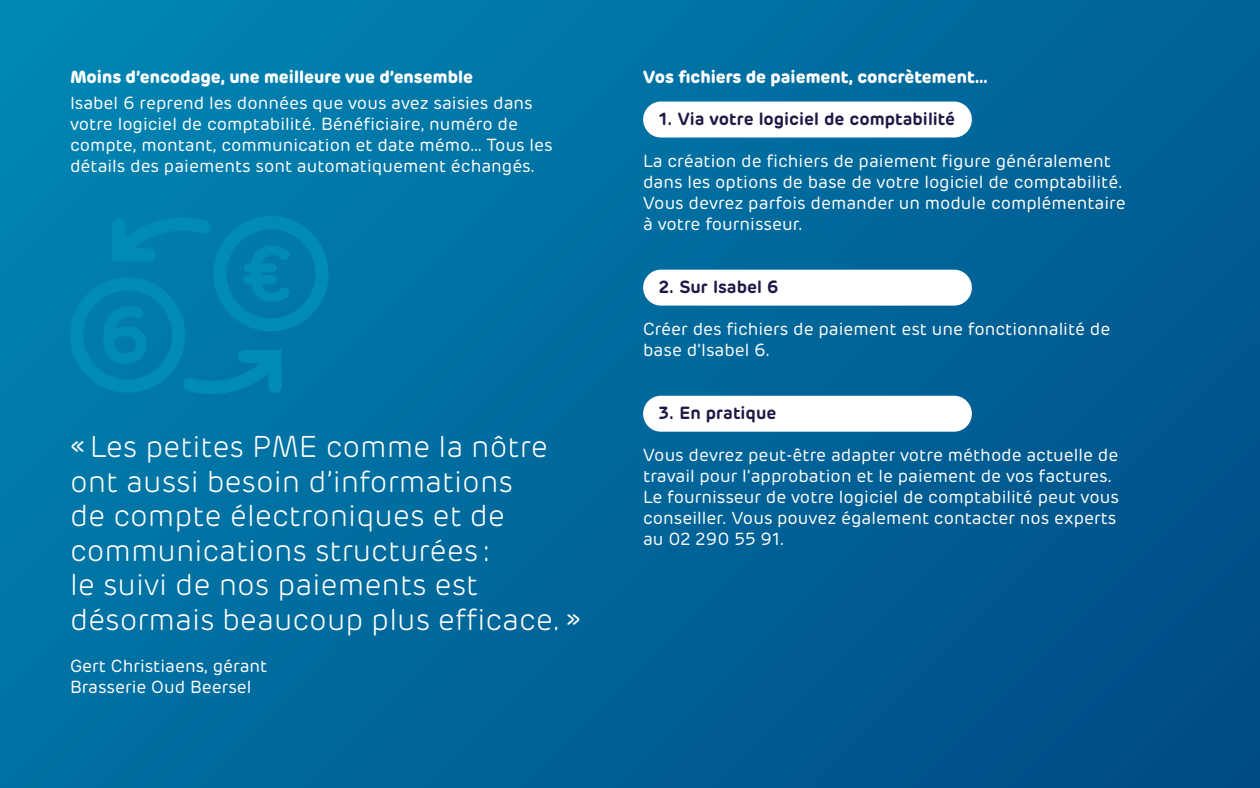
<style>
.page{position:relative;width:1260px;height:788px;background:#fff}
.page>*{position:absolute;margin:0;border:0;box-sizing:border-box;transform-origin:0 0}
.t1{font:300 30.1px/34.6px "Rubrik";color:#fff}
.t2{font:17.5px/21px "Rubrik";color:#fff}
.t3{font:700 17.5px "Rubrik";color:#fff}
.t4{font:600 17.5px "Rubrik";color:#201846}
</style>
<div class="page">
<div style="left:0;top:0;width:1260px;height:788px;background:linear-gradient(to right,#007cac,#00568c)"></div>
<div style="left:643px;top:102px;width:329px;height:35px;background:#fff;border-radius:18px"></div>
<div style="left:643px;top:270px;width:329px;height:35px;background:#fff;border-radius:18px"></div>
<div style="left:643px;top:396px;width:329px;height:35px;background:#fff;border-radius:18px"></div>
<svg style="left:70px;top:212px;width:259px;height:182px;background:#007ead"></svg>
<p class="t3" style="left:70px;top:66px;width:405px">Moins d’encodage, une meilleure vue d’ensemble</p>
<p class="t2" style="left:70px;top:93px;width:484px">Isabel 6 reprend les données que vous avez saisies dans votre logiciel de comptabilité. Bénéficiaire, numéro de compte, montant, communication et date mémo… Tous les détails des paiements sont automatiquement échangés.</p>
<h1 class="t1" style="left:70px;top:430px;width:513px">«Les petites PME comme la nôtre ont aussi besoin d’informations<br>de compte électroniques et de communications structurées :<br>le suivi de nos paiements est désormais beaucoup plus efficace.»</h1>
<p class="t2" style="left:70px;top:655px;width:199px">Gert Christiaens, gérant<br>Brasserie Oud Beersel</p>
<p class="t3" style="left:643px;top:66px;width:346px">Vos fichiers de paiement, concrètement…</p>
<p class="t4" style="left:659px;top:108px;width:298px">1. Via votre logiciel de comptabilité</p>
<p class="t2" style="left:643px;top:151px;width:484px">La création de fichiers de paiement figure généralement dans les options de base de votre logiciel de comptabilité.<br>Vous devrez parfois demander un module complémentaire à votre fournisseur.</p>
<p class="t4" style="left:659px;top:276px;width:122px">2. Sur Isabel 6</p>
<p class="t2" style="left:643px;top:319px;width:469px">Créer des fichiers de paiement est une fonctionnalité de base d’Isabel 6.</p>
<p class="t4" style="left:659px;top:402px;width:119px">3. En pratique</p>
<p class="t2" style="left:643px;top:445px;width:477px">Vous devrez peut-être adapter votre méthode actuelle de travail pour l’approbation et le paiement de vos factures.<br>Le fournisseur de votre logiciel de comptabilité peut vous conseiller. Vous pouvez également contacter nos experts au 02 290 55 91.</p>
</div>
